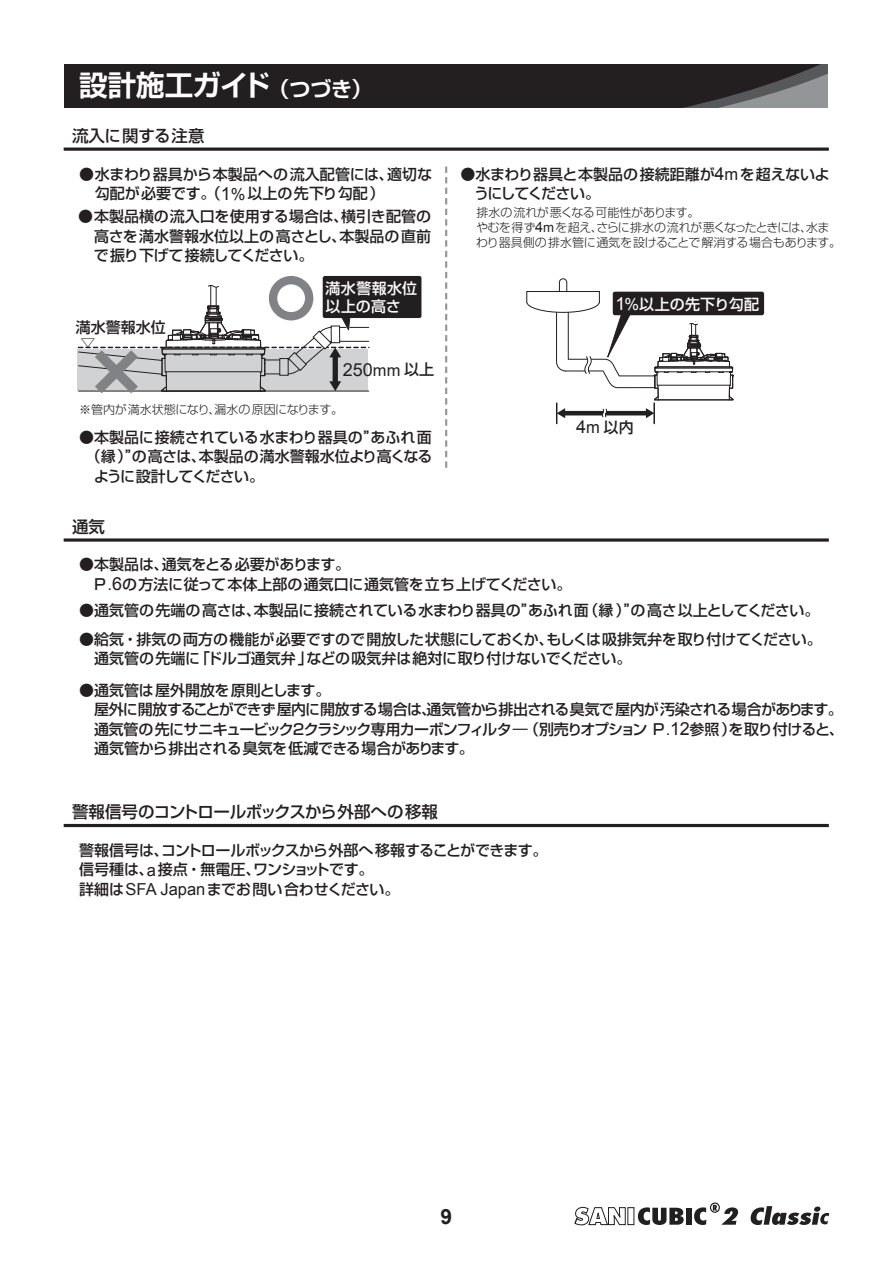
<style>
.page{position:relative;width:893px;height:1263px;background:#fff}
.page>*{position:absolute;margin:0;border:0;box-sizing:border-box;transform-origin:0 0}
.t1{font:700 28.5px "Shin Go Pro De";letter-spacing:-.015em;color:#fff}
.t2{font:700 21px "Arial";color:#231f20}
.t3{font:18px "Arial";color:#231f20}
.t4{font:500 16.5px "Shin Go Pro";color:#231f20}
.t5{font:500 15px/19.5px "Shin Go Pro";letter-spacing:-.015em;color:#231f20}
.t6{font:500 15px/19.5px "Shin Go Pro";letter-spacing:-.035em;color:#231f20}
.t7{font:500 15px/18px "Shin Go Pro";letter-spacing:.015em;color:#fff}
.t8{font:500 15px "Shin Go Pro";letter-spacing:-.08em;color:#231f20}
.t9{font:300 12px/15px "Shin Go Pro";letter-spacing:-.015em;color:#231f20}
.s1{font-size:21px}
.s2{font-family:"Arial";font-weight:400;font-size:18px}
.s3{font-family:"Arial";font-weight:400;font-size:16.5px}
.s4{font-size:16.5px}
.s5{font-family:"Shin Go Pro";font-weight:500;font-size:15px}
.s6{font-family:"Arial";font-weight:400;font-size:14.4px}
.s7{font-family:"Arial";font-weight:400;font-size:13.2px}
</style>
<div class="page">
<div style="left:64px;top:64px;width:763px;height:44px;background:#231f20"></div>
<svg style="left:683px;top:64px;width:144px;height:44px"></svg>
<svg style="left:575px;top:1207px;width:51px;height:18px"></svg>
<svg style="left:638px;top:1207px;width:46px;height:18px"></svg>
<div style="left:686px;top:1208px;width:6px;height:17px;background:#231f20"></div>
<svg style="left:694px;top:1202px;width:44px;height:23px"></svg>
<svg style="left:750px;top:1206px;width:79px;height:19px"></svg>
<hr style="left:64px;top:148px;width:765px;height:3px;background:#231f20">
<svg style="left:445px;top:167px;width:2px;height:301px"></svg>
<div style="left:323px;top:276px;width:98px;height:42px;background:#231f20;border-radius:2px"></div>
<svg style="left:78px;top:276px;width:291px;height:117px"></svg>
<svg style="left:64px;top:538px;width:765px;height:4px;background:#4f4b4c"></svg>
<hr style="left:64px;top:824px;width:765px;height:3px;background:#231f20">
<svg style="left:526px;top:278px;width:208px;height:145px"></svg>
<div style="left:613px;top:292px;width:151px;height:23px;background:#231f20;border-radius:2px"></div>
<h1 class="t1" style="left:79px;top:62px;width:295px">設計施工ガイド<span class="s1">（つづき）</span></h1>
<p class="t4" style="left:72px;top:122px;width:134px">流入に関する注意</p>
<p class="t5" style="left:95px;top:162px;width:339px;text-indent:-16px">●水まわり器具から本製品への流入配管には、適切な勾配が必要です。（<span class="s2">1</span><span class="s3">%</span>以上の先下り勾配）</p>
<p class="t5" style="left:94px;top:205px;width:339px;text-align:justify;text-indent:-16px">●本製品横の流入口を使用する場合は、横引き配管の高さを満水警報水位以上の高さとし、本製品の直前で振り下げて接続してください。</p>
<p class="t7" style="left:326px;top:278px;width:93px">満水警報水位以上の高さ</p>
<p class="t5" style="left:80px;top:318px;width:87px;line-height:15px;text-indent:-5px">満水警報水位▽</p>
<p class="t3" style="left:343px;top:357px;width:93px">250<span class="s4">mm</span> <span class="s5">以上</span></p>
<p class="t9" style="left:79px;top:400px;width:265px">※管内が満水状態になり、漏水の原因になります。</p>
<p class="t5" style="left:79px;top:426px;width:354px">●本製品に接続されている水まわり器具の”あふれ面</p>
<p class="t5" style="left:86px;top:445px;width:348px">（縁）”の高さは、本製品の満水警報水位より高くなる</p>
<p class="t8" style="left:94px;top:464px;width:172px">ように設計してください。</p>
<p class="t4" style="left:72px;top:513px;width:34px">通気</p>
<p class="t5" style="left:474px;top:162px;width:357px;text-indent:-14px">●水まわり器具と本製品の接続距離が<span class="s2">4</span><span class="s3">m</span>を超えないようにしてください。</p>
<p class="t9" style="left:476px;top:203px;width:367px">排水の流れが悪くなる可能性があります。<br>やむを得ず<span class="s6">4</span><span class="s7">m</span>を超え、さらに排水の流れが悪くなったときには、水まわり器具側の排水管に通気を設けることで解消する場合もあります。</p>
<p class="t7" style="left:616px;top:293px;width:145px"><span class="s2">1</span><span class="s3">%</span>以上の先下り勾配</p>
<p class="t5" style="left:576px;top:416px;width:59px"><span class="s2">4</span><span class="s3">m</span> 以内</p>
<p class="t5" style="left:79px;top:553px;width:494px">●本製品は、通気をとる必要があります。<br>　Ｐ<span class="s3">.</span><span class="s2">6</span>の方法に従って本体上部の通気口に通気管を立ち上げてください。</p>
<p class="t5" style="left:79px;top:599px;width:742px">●通気管の先端の高さは、本製品に接続されている水まわり器具の”あふれ面（縁）”の高さ以上としてください。</p>
<p class="t5" style="left:79px;top:627px;width:744px">●給気・排気の両方の機能が必要ですので開放した状態にしておくか、もしくは吸排気弁を取り付けてください。　通気管の先端に「ドルゴ通気弁」などの吸気弁は絶対に取り付けないでください。</p>
<p class="t6" style="left:94px;top:678px;width:751px;text-indent:-15px">●通気管は屋外開放を原則とします。<br>屋外に開放することができず屋内に開放する場合は、通気管から排出される臭気で屋内が汚染される場合があります。通気管の先にサニキュービック２クラシック専用カーボンフィルタ―（別売りオプションＰ<span class="s3">.</span><span class="s2">12</span>参照）を取り付けると、通気管から排出される臭気を低減できる場合があります。</p>
<p class="t4" style="left:72px;top:798px;width:367px">警報信号のコントロールボックスから外部への移報</p>
<p class="t5" style="left:79px;top:838px;width:470px">警報信号は、コントロールボックスから外部へ移報することができます。信号種は、<span class="s3">a</span>接点・無電圧、ワンショットです。<br>詳細は<span class="s3">SFA Japan</span>までお問い合わせください。</p>
<h2 class="t2" style="left:440px;top:1203px;width:13px">9</h2>
</div>
